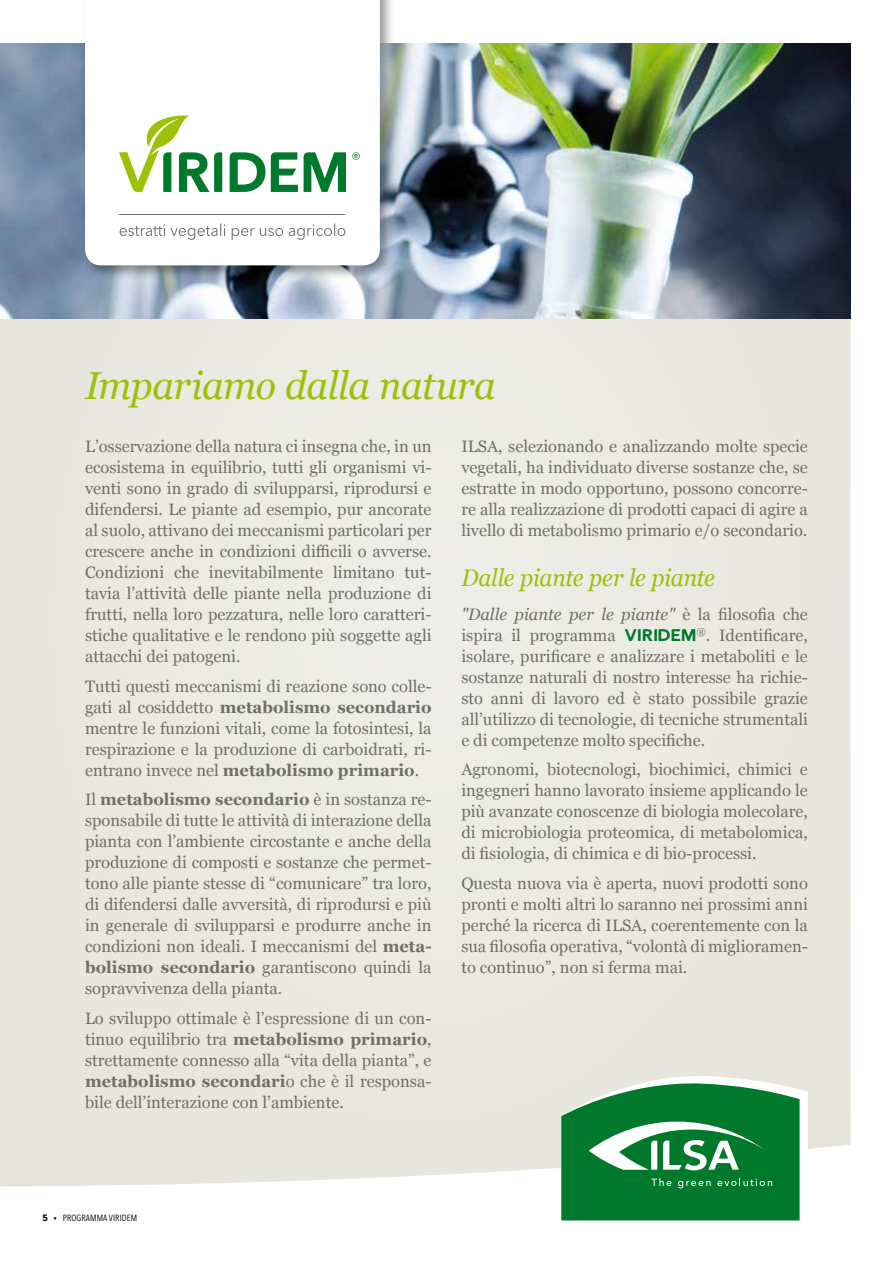
<style>
.page{position:relative;width:893px;height:1263px;background:#fff}
.page>*{position:absolute;margin:0;border:0;box-sizing:border-box;transform-origin:0 0}
.t1{font:italic 39px "Georgia";letter-spacing:-.015em;color:#9dc107}
.t2{font:italic 24px "Georgia";letter-spacing:-.01em;color:#9dc107;scale:.95 1}
.t3{font:16.5px/21px "Georgia";color:#707067;text-align:justify}
.t4{font:9px "Avenir Next Condensed";letter-spacing:.01em;color:#000}
.s1{font-style:italic}
.s2{font-family:"Ilsanew";color:#00792c}
.s3{font-weight:700}
.s4{font-family:"Ilsanew"}
</style>
<div class="page">
<div style="left:0;top:319px;width:850px;height:867px;background:#eae9e2"></div>
<img style="left:0;top:43px;width:850px;height:276px">
<div style="left:82px;top:0;width:313px;height:280px;background:#000;opacity:.38"></div>
<svg style="left:85px;top:0;width:295px;height:265px"></svg>
<svg style="left:352px;top:152px;width:8px;height:8px"></svg>
<hr style="left:120px;top:214px;width:225px;height:1px;background:#707067">
<svg style="left:271px;top:152px;width:27px;height:40px"></svg>
<svg style="left:230px;top:152px;width:35px;height:40px"></svg>
<svg style="left:304px;top:152px;width:42px;height:40px"></svg>
<svg style="left:119px;top:114px;width:103px;height:78px"></svg>
<svg style="left:120px;top:223px;width:225px;height:17px"></svg>
<svg style="left:561px;top:1073px;width:247px;height:147px;background:#3d985d"></svg>
<h1 class="t1" style="left:85px;top:358px;width:412px">Impariamo dalla natura</h1>
<p class="t3" style="left:461px;top:435px;width:348px">ILSA, selezionando e analizzando molte specie vegetali, ha individuato diverse sostanze che, se estratte in modo opportuno, possono concorre&shy;re alla realizzazione di prodotti capaci di agire a livello di metabolismo primario e/o secondario.</p>
<h2 class="t2" style="left:461px;top:560px;width:268px">Dalle piante per le piante</h2>
<p class="t3" style="left:461px;top:603px;width:348px"><span class="s1">"Dalle piante per le piante"</span> è la filosofia che ispira il programma <span class="s2">VIRIDEM</span><sup>®</sup>. Identificare, isolare, purificare e analizzare i metaboliti e le sostanze naturali di nostro interesse ha richie&shy;sto anni di lavoro ed è stato possibile grazie all’utilizzo di tecnologie, di tecniche strumentali e di competenze molto specifiche.</p>
<p class="t3" style="left:461px;top:758px;width:348px">Agronomi, biotecnologi, biochimici, chimici e ingegneri hanno lavorato insieme applicando le più avanzate conoscenze di biologia molecolare, di microbiologia proteomica, di metabolomica, di fisiologia, di chimica e di bio-processi.</p>
<p class="t3" style="left:461px;top:872px;width:348px">Questa nuova via è aperta, nuovi prodotti sono pronti e molti altri lo saranno nei prossimi anni perché la ricerca di ILSA, coerentemente con la sua filosofia operativa, “volontà di miglioramen&shy;to continuo”, non si ferma mai.</p>
<p class="t3" style="left:85px;top:435px;width:348px">L’osservazione della natura ci insegna che, in un ecosistema in equilibrio, tutti gli organismi vi&shy;venti sono in grado di svilupparsi, riprodursi e difendersi. Le piante ad esempio, pur ancorate al suolo, attivano dei meccanismi particolari per crescere anche in condizioni difficili o avverse.<br>Condizioni che inevitabilmente limitano tut&shy;tavia l’attività delle piante nella produzione di frutti, nella loro pezzatura, nelle loro caratteri&shy;stiche qualitative e le rendono più soggette agli attacchi dei patogeni.</p>
<p class="t3" style="left:85px;top:675px;width:348px">Tutti questi meccanismi di reazione sono colle&shy;gati al cosiddetto <span class="s3">metabolismo secondario </span>mentre le funzioni vitali, come la fotosintesi, la respirazione e la produzione di carboidrati, ri&shy;entrano invece nel <span class="s3">metabolismo primario</span>.</p>
<p class="t3" style="left:85px;top:788px;width:348px">Il <span class="s3">metabolismo secondario</span> è in sostanza re&shy;sponsabile di tutte le attività di interazione della pianta con l’ambiente circostante e anche della produzione di composti e sostanze che permet&shy;tono alle piante stesse di “comunicare” tra loro, di difendersi dalle avversità, di riprodursi e più in generale di svilupparsi e produrre anche in condizioni non ideali. I meccanismi del <span class="s3">meta&shy;bolismo secondario</span> garantiscono quindi la sopravvivenza della pianta.</p>
<p class="t3" style="left:85px;top:1007px;width:348px">Lo sviluppo ottimale è l’espressione di un con&shy;tinuo equilibrio tra <span class="s3">metabolismo primario</span>, strettamente connesso alla “vita della pianta”, e <span class="s3">metabolismo secondari</span>o che è il responsa&shy;bile dell’interazione con l’ambiente.</p>
<p class="t4" style="left:43px;top:1210px;width:96px"><span class="s4">5 •</span> PROGRAMMA VIRIDEM</p>
</div>
